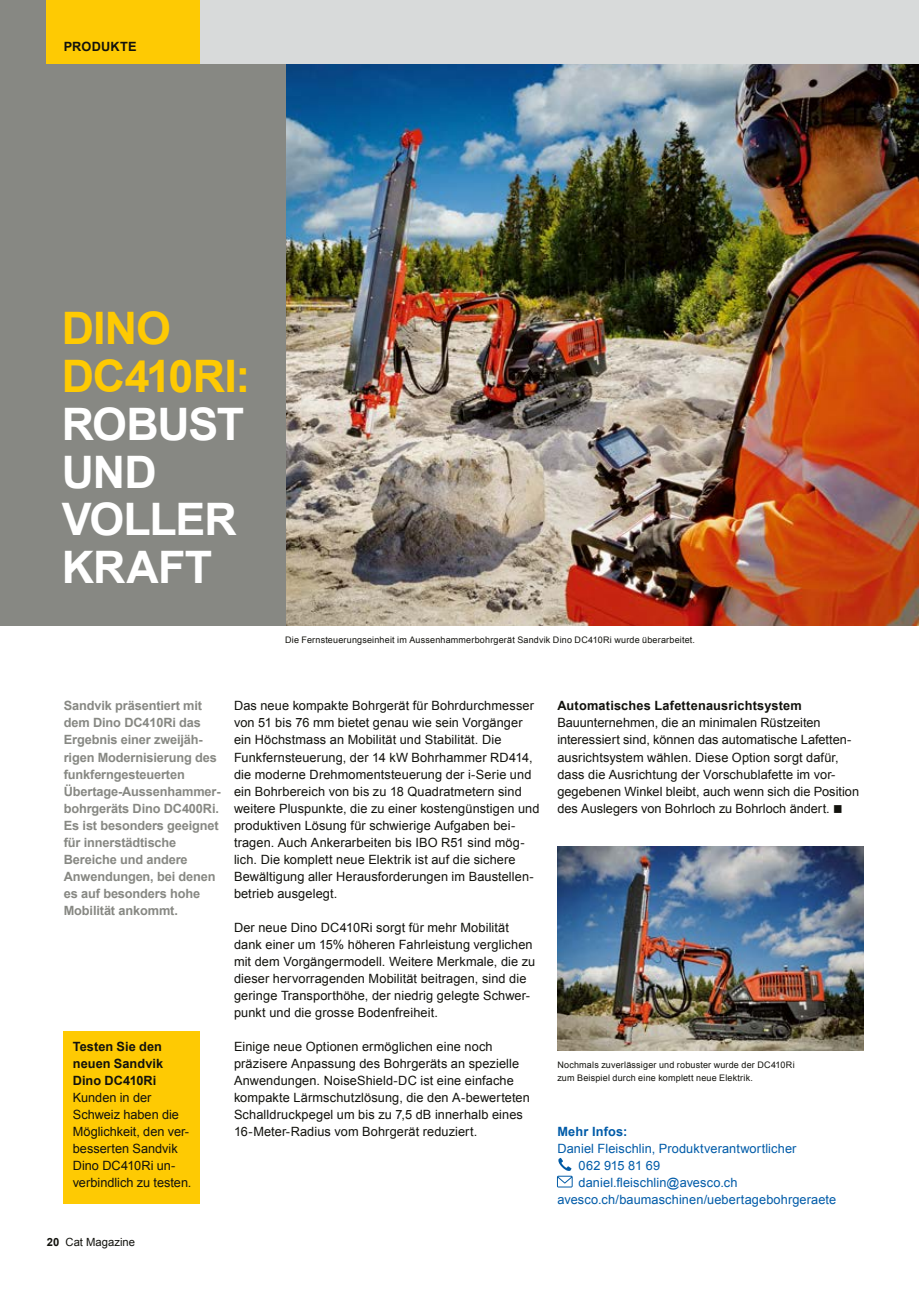
<style>
.page{position:relative;width:919px;height:1289px;background:#fff}
.page>*{position:absolute;margin:0;border:0;box-sizing:border-box;transform-origin:0 0}
.t1{font:700 44.85px/47.8px "Arial";letter-spacing:-.025em;color:#fff}
.t2{font:700 44.85px/47.8px "Arial";letter-spacing:-.015em;color:#feca03}
.t3{font:12.75px/17px "Arial";letter-spacing:.01em;color:#12120d}
.t4{font:700 12.75px/17px "Arial";letter-spacing:-.01em;color:#878883}
.t5{font:12.75px "Arial";letter-spacing:.01em;color:#005ba8}
.t6{font:700 12.75px/17px "Arial";letter-spacing:.01em;color:#12120d;text-align:justify}
.t7{font:700 12.75px "Arial";letter-spacing:.015em;color:#005ba8}
.t8{font:11.25px "Arial";color:#12120d}
.t9{font:9px/12.8px "Arial";letter-spacing:.02em;color:#12120d}
.s1{font-weight:700}
</style>
<div class="page">
<img style="left:285px;top:64px;width:633px;height:561px">
<div style="left:0;top:0;width:285px;height:625px;background:#878883"></div>
<div style="left:200px;top:0;width:718px;height:64px;background:#d8dada"></div>
<div style="left:47px;top:0;width:153px;height:64px;background:#feca03"></div>
<svg style="left:557px;top:1157px;width:15px;height:30px"></svg>
<div style="left:64px;top:1031px;width:136px;height:172px;background:#feca03"></div>
<img style="left:557px;top:846px;width:306px;height:204px">
<p class="t6" style="left:64px;top:39px;width:74px">PRODUKTE</p>
<h1 class="t2" style="left:62px;top:306px;width:190px">DINO<br>DC41 0RI:</h1>
<h1 class="t1" style="left:62px;top:401px;width:184px">ROBUST<br>UND<br>VOLLER<br>KRAFT</h1>
<p class="t9" style="left:285px;top:633px;width:411px">Die Fernsteuerungseinheit im Aussenhammerbohrgerät Sandvik Dino DC410Ri wurde überarbeitet.</p>
<p class="t4" style="left:64px;top:698px;width:158px">Sandvik präsentiert mit dem Dino DC41 0Ri das<br>Ergebnis einer zweijäh&shy;rigen Modernisierung des funkferngesteuerten<br>Übertage-Aussenhammer&shy;bohrgeräts Dino DC400Ri.<br>Es ist besonders geeignet für innerstädtische<br>Bereiche und andere<br>Anwendungen, bei denen es auf besonders hohe<br>Mobilität ankommt.</p>
<p class="t6" style="left:73px;top:1038px;width:92px">Testen Sie den neuen Sandvik Dino DC41 0Ri</p>
<p class="t3" style="left:73px;top:1088px;width:120px">Kunden in der<br>Schweiz haben die<br>Möglichkeit, den ver&shy;besserten Sandvik<br>Dino DC410Ri un&shy;verbindlich zu testen.</p>
<p class="t3" style="left:234px;top:697px;width:307px">Das neue kompakte Bohrgerät für Bohrdurchmesser von 51 bis 76 mm bietet genau wie sein Vorgänger ein Höchstmass an Mobilität und Stabilität. Die Funkfernsteuerung, der 14 kW Bohrhammer RD414, die moderne Drehmomentsteuerung der i-Serie und ein Bohrbereich von bis zu 18 Quadratmetern sind weitere Pluspunkte, die zu einer kostengünstigen und produktiven Lösung für schwierige Aufgaben bei&shy;tragen. Auch Ankerarbeiten bis IBO R51 sind mög&shy;lich. Die komplett neue Elektrik ist auf die sichere Bewältigung aller Herausforderungen im Baustellen&shy;betrieb ausgelegt.</p>
<p class="t3" style="left:234px;top:918px;width:303px">Der neue Dino DC410Ri sorgt für mehr Mobilität dank einer um 15% höheren Fahrleistung verglichen mit dem Vorgängermodell. Weitere Merkmale, die zu dieser hervorragenden Mobilität beitragen, sind die geringe Transporthöhe, der niedrig gelegte Schwer&shy;punkt und die grosse Bodenfreiheit.</p>
<p class="t3" style="left:234px;top:1037px;width:297px">Einige neue Optionen ermöglichen eine noch präzisere Anpassung des Bohrgeräts an spezielle Anwendungen. NoiseShield-DC ist eine einfache kompakte Lärmschutzlösung, die den A-bewerteten Schalldruckpegel um bis zu 7,5 dB innerhalb eines 16-Meter-Radius vom Bohrgerät reduziert.</p>
<p class="t8" style="left:47px;top:1235px;width:90px"><span class="s1">20</span> Cat Magazine</p>
<p class="t6" style="left:557px;top:698px;width:246px">Automatisches Lafettenausrichtsystem</p>
<p class="t3" style="left:557px;top:714px;width:303px">Bauunternehmen, die an minimalen Rüstzeiten interessiert sind, können das automatische Lafetten&shy;ausrichtsystem wählen. Diese Option sorgt dafür, dass die Ausrichtung der Vorschublafette im vor&shy;gegebenen Winkel bleibt, auch wenn sich die Position des Auslegers von Bohrloch zu Bohrloch ändert. ■</p>
<p class="t9" style="left:557px;top:1058px;width:239px">Nochmals zuverlässiger und robuster wurde der DC410Ri zum Beispiel durch eine komplett neue Elektrik.</p>
<p class="t7" style="left:557px;top:1122px;width:71px">Mehr Infos:</p>
<p class="t5" style="left:557px;top:1139px;width:241px">Daniel Fleischlin, Produktverantwortlicher</p>
<p class="t5" style="left:578px;top:1157px;width:83px">062 915 81 69</p>
<p class="t5" style="left:578px;top:1174px;width:160px">daniel.fleischlin@avesco.ch</p>
<p class="t5" style="left:557px;top:1191px;width:280px">avesco.ch/baumaschinen/uebertagebohrgeraete</p>
</div>
